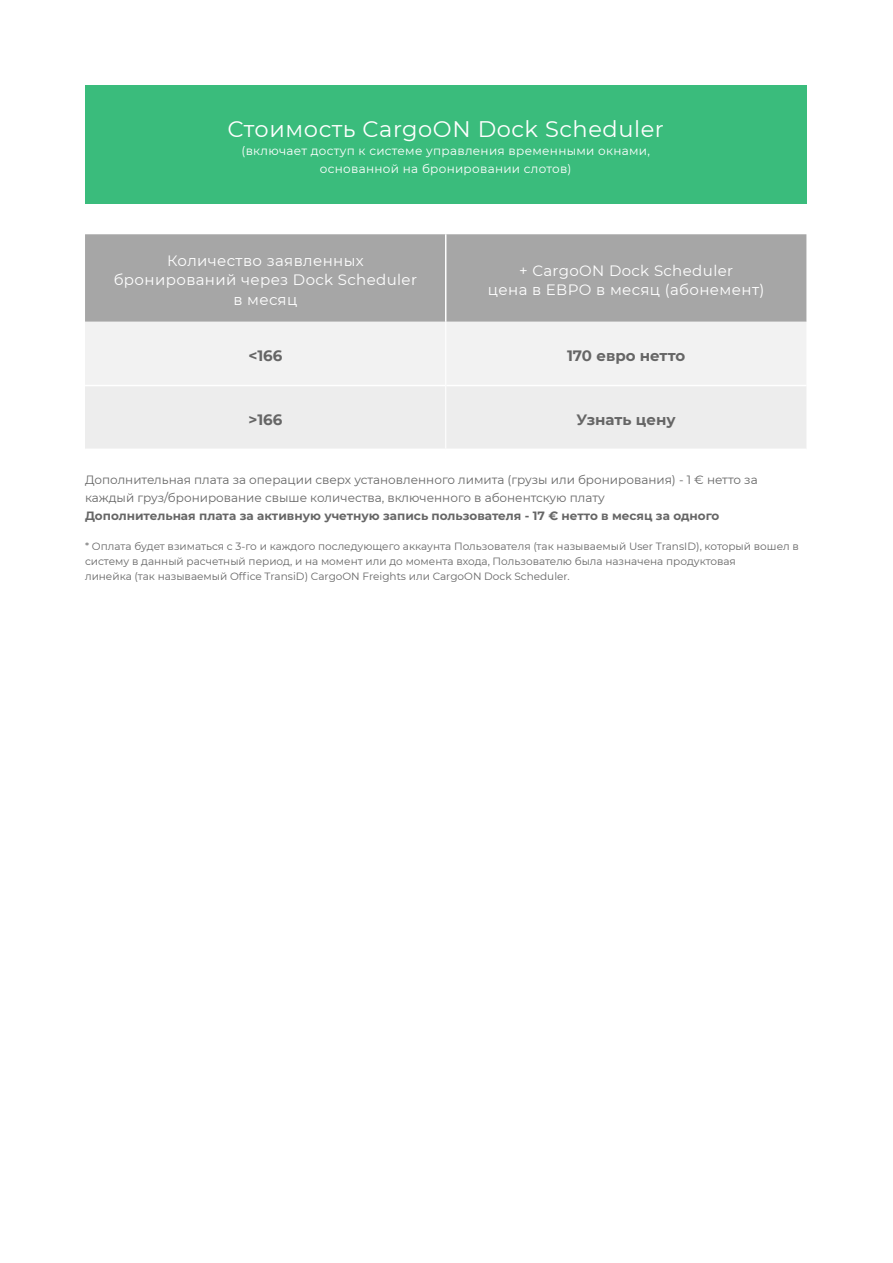
<style>
.page{position:relative;width:893px;height:1263px;background:#fff}
.page>*{position:absolute;margin:0;border:0;box-sizing:border-box;transform-origin:0 0}
.t1{font:22.5px "Montserrat";letter-spacing:.025em;color:#fff}
.t2{font:15px/19.5px "Montserrat";letter-spacing:.025em;color:#fff;text-align:center}
.t3{font:700 15px "Montserrat";color:#666}
.t4{font:12px/18px "Montserrat";color:#666}
.t5{font:12px/18px "Montserrat";letter-spacing:.025em;color:#fff;text-align:center}
.t6{font:700 12px "Montserrat";color:#666}
.t7{font:10.5px/15px "Montserrat";color:#666}
</style>
<div class="page">
<div style="left:85px;top:85px;width:721px;height:118px;background:#3abc7c"></div>
<div style="left:85px;top:234px;width:721px;height:88px;background:#a6a6a6"></div>
<div style="left:85px;top:322px;width:721px;height:63px;background:#f2f2f2"></div>
<div style="left:85px;top:386px;width:721px;height:63px;background:#ededed"></div>
<hr style="left:445px;top:322px;width:1px;height:64px;background:#fff">
<hr style="left:445px;top:386px;width:1px;height:63px;background:#fff">
<hr style="left:445px;top:234px;width:1px;height:88px;background:#fff">
<h1 class="t1" style="left:228px;top:114px;width:438px">Стоимость CargoON Dock Scheduler</h1>
<p class="t5" style="left:241px;top:141px;width:410px">(включает доступ к системе управления временными окнами, основанной на бронировании слотов)</p>
<h2 class="t2" style="left:114px;top:250px;width:305px">Количество заявленных бронирований через Dock Scheduler в месяц</h2>
<h2 class="t2" style="left:488px;top:260px;width:278px">+ CargoON Dock Scheduler<br>цена в ЕВРО в месяц (абонемент)</h2>
<h2 class="t3" style="left:248px;top:345px;width:35px">&lt;166</h2>
<h2 class="t3" style="left:567px;top:345px;width:120px">170 евро нетто</h2>
<h2 class="t3" style="left:248px;top:409px;width:35px">&gt;166</h2>
<h2 class="t3" style="left:576px;top:409px;width:101px">Узнать цену</h2>
<p class="t4" style="left:85px;top:470px;width:674px">Дополнительная плата за операции сверх установленного лимита (грузы или бронирования) - 1 € нетто за каждый груз/бронирование свыше количества, включенного в абонентскую плату</p>
<p class="t6" style="left:85px;top:507px;width:636px">Дополнительная плата за активную учетную запись пользователя - 17 € нетто в месяц за одного</p>
<p class="t7" style="left:85px;top:538px;width:715px">* Оплата будет взиматься с 3-го и каждого последующего аккаунта Пользователя (так называемый User TransID), который вошел в систему в данный расчетный период, и на момент или до момента входа, Пользователю была назначена продуктовая<br>линейка (так называемый Office TransiD) CargoON Freights или CargoON Dock Scheduler.</p>
</div>
